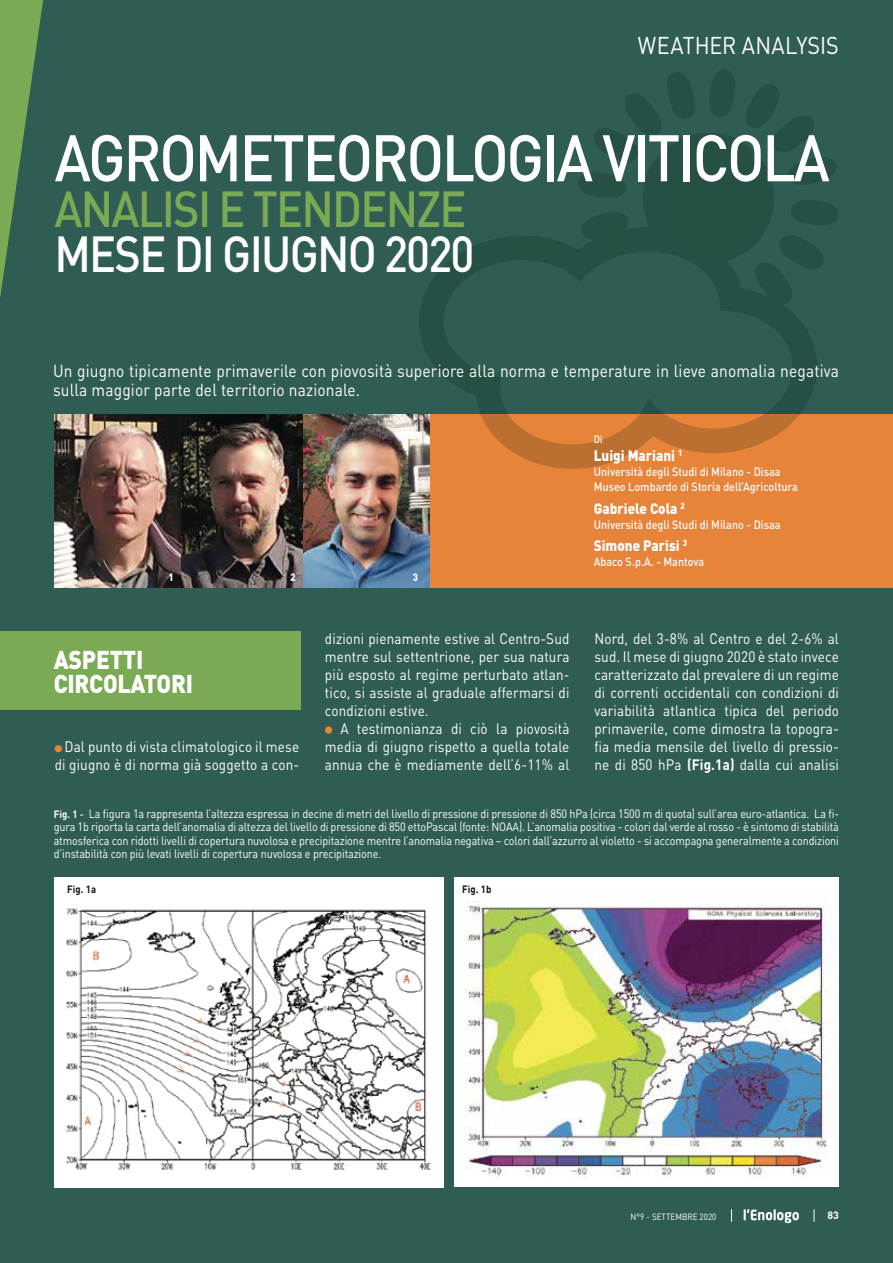
<style>
.page{position:relative;width:893px;height:1263px;background:#305d53}
.page>*{position:absolute;margin:0;border:0;box-sizing:border-box;transform-origin:0 0}
.t1{font:500 64.65px "DIN";letter-spacing:-.04em;color:#fff;scale:.9 1}
.t2{font:500 49.95px "DIN";letter-spacing:-.04em;color:#7aaa54;scale:.9 1}
.t3{font:500 49.95px "DIN";letter-spacing:-.04em;color:#fff;scale:.9 1}
.t4{font:900 25.5px/24px "DIN";letter-spacing:-.01em;color:#fff;scale:.9 1}
.t5{font:24px "DIN";letter-spacing:.005em;color:#fff;scale:.9 1}
.t6{font:17.25px/19.5px "DIN";letter-spacing:.01em;color:#fff;scale:.9 1}
.t7{font:15px/18px "DIN";letter-spacing:.01em;color:#fff;text-align:justify;scale:.9 1}
.t8{font:900 15px "DIN";color:#fff;scale:.9 1}
.t9{font:12px/13.5px "DIN";letter-spacing:-.01em;color:#fff;text-align:justify;scale:.9 1}
.t10{font:500 12px/15px "DIN";color:#fff;scale:.9 1}
.t11{font:700 10.5px "DIN";letter-spacing:.01em;color:#121212;scale:.9 1}
.t12{font:900 10.5px "DIN";color:#fff;scale:.9 1}
.t13{font:700 10.5px "DIN";color:#fff}
.t14{font:500 10.5px "DIN";color:#fff;scale:.9 1}
.t15{font:9px "DIN";color:#fff;scale:.9 1}
.s1{font-weight:700}
.s2{font-weight:700;font-size:10.5px}
.s3{font-weight:500;font-size:10.5px}
</style>
<div class="page">
<svg style="left:0;top:0;width:43px;height:298px"></svg>
<svg style="left:744px;top:1209px;width:55px;height:14px"></svg>
<svg style="left:731px;top:1209px;width:1px;height:13px"></svg>
<svg style="left:814px;top:1209px;width:1px;height:13px"></svg>
<div style="left:430px;top:415px;width:463px;height:173px;background:#e8833a"></div>
<img style="left:181px;top:415px;width:122px;height:173px">
<img style="left:54px;top:415px;width:127px;height:173px">
<img style="left:303px;top:415px;width:127px;height:173px">
<div style="left:643px;top:133px;width:131px;height:130px;background:#265046;border-radius:50%"></div>
<svg style="left:710px;top:69px;width:25px;height:48px"></svg>
<svg style="left:791px;top:200px;width:48px;height:25px"></svg>
<svg style="left:578px;top:172px;width:48px;height:26px"></svg>
<svg style="left:582px;top:212px;width:46px;height:15px"></svg>
<svg style="left:746px;top:85px;width:90px;height:100px"></svg>
<svg style="left:594px;top:72px;width:101px;height:90px"></svg>
<svg style="left:417px;top:227px;width:404px;height:242px"></svg>
<div style="left:0;top:631px;width:300px;height:79px;background:#7aaa54"></div>
<div style="left:54px;top:877px;width:390px;height:311px;background:#fff"></div>
<img style="left:65px;top:908px;width:366px;height:262px">
<div style="left:454px;top:877px;width:385px;height:310px;background:#fff"></div>
<img style="left:465px;top:901px;width:369px;height:275px">
<div style="left:55px;top:745px;width:7px;height:7px;background:#e8833a;border-radius:50%"></div>
<div style="left:325px;top:726px;width:7px;height:8px;background:#e8833a;border-radius:50%"></div>
<h3 class="t5" style="left:638px;top:30px;width:225px">WEATHER ANALYSIS</h3>
<h1 class="t1" style="left:55px;top:117px;width:863px">AGROMETEOROLOGIA VITICOLA</h1>
<h2 class="t2" style="left:55px;top:177px;width:459px">ANALISI E TENDENZE</h2>
<h2 class="t3" style="left:55px;top:222px;width:468px">MESE DI GIUGNO 2020</h2>
<p class="t6" style="left:53px;top:360px;width:875px">Un giugno tipicamente primaverile con piovosità superiore alla norma e temperature in lieve anomalia negativa sulla maggior parte del territorio nazionale.</p>
<p class="t12" style="left:168px;top:570px;width:7px">1</p>
<p class="t12" style="left:291px;top:570px;width:7px">2</p>
<p class="t12" style="left:413px;top:570px;width:7px">3</p>
<h3 class="t4" style="left:54px;top:647px;width:156px">ASPETTI<br>CIRCOLATORI</h3>
<p class="t7" style="left:55px;top:738px;width:273px;text-align:right">Dal punto di vista climatologico il mese di giugno è di norma già soggetto a con-</p>
<p class="t7" style="left:325px;top:629px;width:273px">dizioni pienamente estive al Centro-Sud mentre sul settentrione, per sua natura più esposto al regime perturbato atlan&shy;tico, si assiste al graduale affermarsi di condizioni estive.</p>
<p class="t7" style="left:325px;top:719px;width:273px;text-indent:15px">A testimonianza di ciò la piovosità media di giugno rispetto a quella totale annua che è mediamente dell’6-11% al</p>
<p class="t14" style="left:594px;top:433px;width:11px">Di</p>
<p class="t8" style="left:594px;top:446px;width:100px">Luigi Mariani <sup>1</sup></p>
<p class="t10" style="left:594px;top:464px;width:228px">Università degli Studi di Milano - Disaa<br>Museo Lombardo di Storia dell’Agricoltura</p>
<p class="t8" style="left:594px;top:498px;width:103px">Gabriele Cola <sup>2</sup></p>
<p class="t10" style="left:594px;top:516px;width:209px">Università degli Studi di Milano - Disaa</p>
<p class="t8" style="left:594px;top:536px;width:105px">Simone Parisi <sup>3</sup></p>
<p class="t10" style="left:594px;top:554px;width:124px">Abaco S.p.A. - Mantova</p>
<p class="t7" style="left:594px;top:629px;width:273px">Nord, del 3-8% al Centro e del 2-6% al sud. Il mese di giugno 2020 è stato invece caratterizzato dal prevalere di un regime di correnti occidentali con condizioni di variabilità atlantica tipica del periodo primaverile, come dimostra la topogra&shy;fia media mensile del livello di pressio&shy;ne di 850 hPa <span class="s1">(Fig.1a)</span> dalla cui analisi</p>
<p class="t9" style="left:54px;top:806px;width:874px"><span class="s2">Fig. 1</span> <span class="s3">-</span> La figura 1a rappresenta l’altezza espressa in decine di metri del livello di pressione di pressione di 850 hPa (circa 1500 m di quota) sull’area euro-atlantica. La fi&shy;gura 1b riporta la carta dell’anomalia di altezza del livello di pressione di 850 ettoPascal (fonte: NOAA). L’anomalia positiva - colori dal verde al rosso - è sintomo di stabilità atmosferica con ridotti livelli di copertura nuvolosa e precipitazione mentre l’anomalia negativa – colori dall’azzurro al violetto - si accompagna generalmente a condizioni d’instabilità con più levati livelli di copertura nuvolosa e precipitazione.</p>
<p class="t11" style="left:67px;top:882px;width:34px">Fig. 1a</p>
<p class="t11" style="left:462px;top:882px;width:34px">Fig. 1b</p>
<p class="t15" style="left:631px;top:1211px;width:97px">N°9 - SETTEMBRE 2020</p>
<p class="t13" style="left:828px;top:1208px;width:13px">83</p>
</div>
